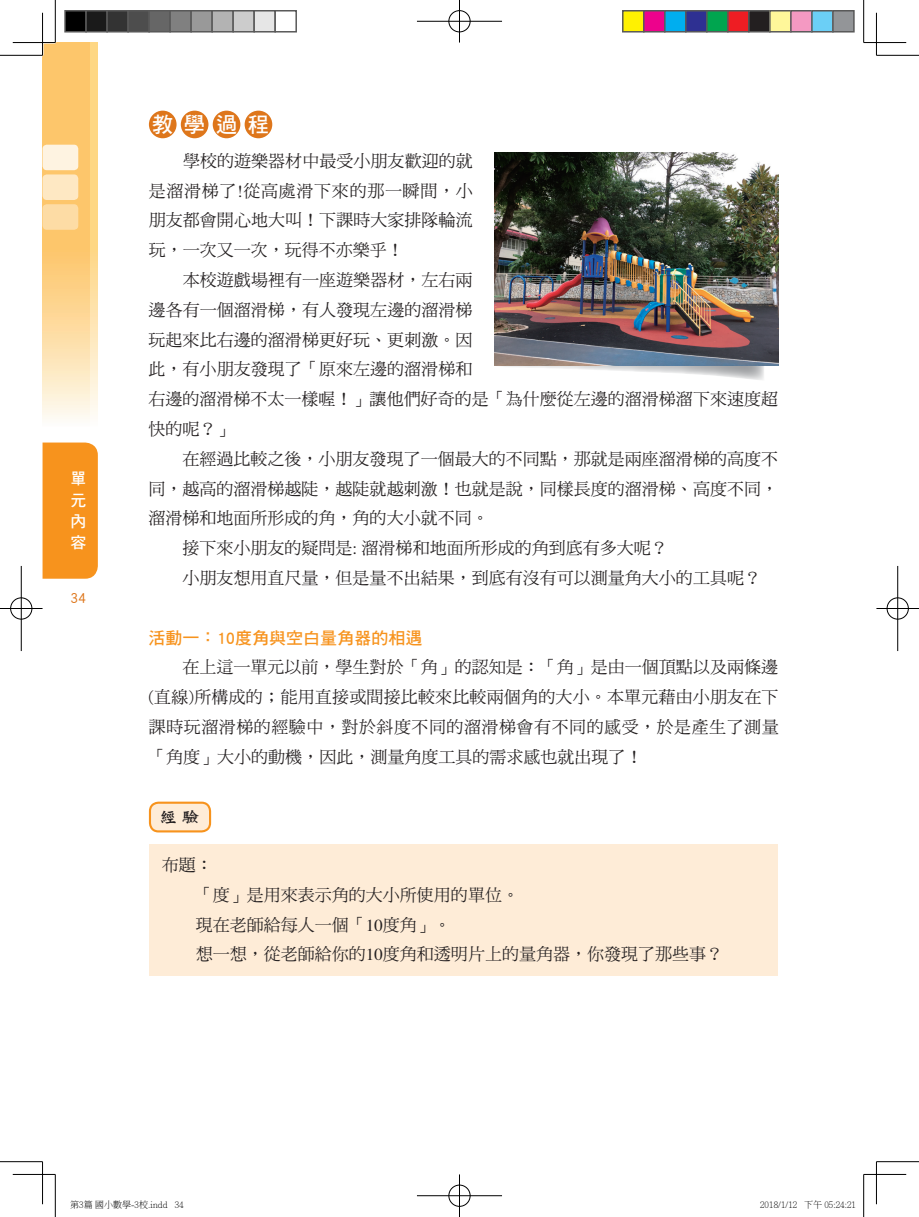
<style>
.page{position:relative;width:919px;height:1217px;background:#fff}
.page>*{position:absolute;margin:0;border:0;box-sizing:border-box;transform-origin:0 0}
.t1{font:21.3px "DF Hei Std W7";color:#fff}
.t2{font:16.95px/29.7px "DF Ming Std W5";color:#231f20}
.t3{font:16.95px "DF Ming Std W5";letter-spacing:.03em;color:#231f20}
.t4{font:16.95px "DF Ming Std W5";letter-spacing:.04em;color:#231f20}
.t5{font:16.95px "DF Hei Std W7";color:#f7931d}
.t6{font:16.95px "DF Kai Shu Std W9";color:#231f20}
.t7{font:15.9px/21.3px "DF Hei Std W7";color:#fff;text-align:justify}
.t8{font:14.85px "DF Hei Std W5";color:#de761b}
.t9{font:300 9px "Adobe Ming Std";color:#000}
.s1{font-family:"Times"}
.s2{font-family:"DF Biao Kai Shu Std W5"}
</style>
<div class="page">
<svg style="left:89px;top:43px;width:9px;height:376px;background:#fddd9a"></svg>
<svg style="left:43px;top:43px;width:46px;height:376px;background:#fdd38c"></svg>
<div style="left:43px;top:442px;width:55px;height:136px;background:#f7931d"></div>
<div style="left:43px;top:145px;width:35px;height:25px;background:#fef3e1;border-radius:4px"></div>
<div style="left:43px;top:174px;width:35px;height:26px;background:#fee8c3;border-radius:4px"></div>
<div style="left:43px;top:204px;width:35px;height:26px;background:#fddca5;border-radius:4px"></div>
<div style="left:149px;top:111px;width:27px;height:27px;background:#de761b;border-radius:50%"></div>
<div style="left:181px;top:111px;width:27px;height:27px;background:#de761b;border-radius:50%"></div>
<div style="left:213px;top:111px;width:27px;height:27px;background:#de761b;border-radius:50%"></div>
<div style="left:244px;top:111px;width:28px;height:27px;background:#de761b;border-radius:50%"></div>
<div style="left:150px;top:802px;width:60px;height:29px;background:#feecd7;border-radius:9px"></div>
<div style="left:149px;top:801px;width:62px;height:31px;border:2px solid #f7931d;border-radius:9px"></div>
<div style="left:149px;top:843px;width:628px;height:132px;background:#feecd7"></div>
<svg style="left:503px;top:366px;width:261px;height:14px"></svg>
<img style="left:494px;top:153px;width:284px;height:213px">
<hr style="left:13px;top:41px;width:42px;height:3px;background:#fff">
<hr style="left:41px;top:13px;width:3px;height:42px;background:#fff">
<hr style="left:0;top:55px;width:43px;height:1px;background:#000">
<hr style="left:876px;top:55px;width:42px;height:1px;background:#000">
<hr style="left:0;top:1161px;width:43px;height:1px;background:#000">
<hr style="left:876px;top:1161px;width:42px;height:1px;background:#000">
<hr style="left:55px;top:0;width:1px;height:43px;background:#000">
<hr style="left:55px;top:1174px;width:1px;height:42px;background:#000">
<hr style="left:863px;top:0;width:1px;height:43px;background:#000">
<hr style="left:863px;top:1174px;width:1px;height:42px;background:#000">
<hr style="left:13px;top:42px;width:42px;height:1px;background:#000">
<hr style="left:863px;top:42px;width:43px;height:1px;background:#000">
<hr style="left:13px;top:1173px;width:42px;height:1px;background:#000">
<hr style="left:863px;top:1173px;width:43px;height:1px;background:#000">
<hr style="left:42px;top:13px;width:1px;height:42px;background:#000">
<hr style="left:42px;top:1161px;width:1px;height:42px;background:#000">
<hr style="left:876px;top:13px;width:1px;height:42px;background:#000">
<hr style="left:876px;top:1161px;width:1px;height:42px;background:#000">
<div style="left:448px;top:10px;width:23px;height:23px;border:2px solid #fff;border-radius:50%"></div>
<hr style="left:417px;top:20px;width:85px;height:2px;background:#fff">
<hr style="left:458px;top:0;width:2px;height:43px;background:#fff">
<div style="left:448px;top:10px;width:22px;height:22px;border:1px solid #000;border-radius:50%"></div>
<hr style="left:417px;top:21px;width:85px;height:1px;background:#000">
<hr style="left:459px;top:0;width:1px;height:43px;background:#000">
<div style="left:448px;top:1183px;width:23px;height:23px;border:2px solid #fff;border-radius:50%"></div>
<hr style="left:417px;top:1194px;width:85px;height:2px;background:#fff">
<hr style="left:458px;top:1174px;width:2px;height:42px;background:#fff">
<div style="left:448px;top:1184px;width:22px;height:22px;border:1px solid #000;border-radius:50%"></div>
<hr style="left:417px;top:1195px;width:85px;height:1px;background:#000">
<hr style="left:459px;top:1174px;width:1px;height:42px;background:#000">
<div style="left:10px;top:596px;width:23px;height:24px;border:2px solid #fff;border-radius:50%"></div>
<hr style="left:0;top:607px;width:43px;height:2px;background:#fff">
<hr style="left:20px;top:566px;width:2px;height:85px;background:#fff">
<div style="left:10px;top:597px;width:22px;height:22px;border:1px solid #000;border-radius:50%"></div>
<hr style="left:0;top:608px;width:43px;height:1px;background:#000">
<hr style="left:21px;top:566px;width:1px;height:85px;background:#000">
<div style="left:885px;top:596px;width:24px;height:24px;border:2px solid #fff;border-radius:50%"></div>
<hr style="left:876px;top:607px;width:42px;height:2px;background:#fff">
<hr style="left:896px;top:566px;width:2px;height:85px;background:#fff">
<div style="left:886px;top:597px;width:22px;height:22px;border:1px solid #000;border-radius:50%"></div>
<hr style="left:876px;top:608px;width:42px;height:1px;background:#000">
<hr style="left:897px;top:566px;width:1px;height:85px;background:#000">
<div style="left:65px;top:11px;width:21px;height:21px;background:#000"></div>
<div style="left:64px;top:10px;width:23px;height:23px;border:2px solid #595959"></div>
<div style="left:86px;top:11px;width:21px;height:21px;background:#1a1a1a"></div>
<div style="left:85px;top:10px;width:23px;height:23px;border:2px solid #595959"></div>
<div style="left:107px;top:11px;width:21px;height:21px;background:#333"></div>
<div style="left:106px;top:10px;width:23px;height:23px;border:2px solid #595959"></div>
<div style="left:128px;top:11px;width:21px;height:21px;background:#4d4d4d"></div>
<div style="left:127px;top:10px;width:23px;height:23px;border:2px solid #595959"></div>
<div style="left:149px;top:11px;width:21px;height:21px;background:#666"></div>
<div style="left:148px;top:10px;width:23px;height:23px;border:2px solid #595959"></div>
<div style="left:170px;top:11px;width:21px;height:21px;background:#808080"></div>
<div style="left:169px;top:10px;width:23px;height:23px;border:2px solid #595959"></div>
<div style="left:191px;top:11px;width:21px;height:21px;background:#999"></div>
<div style="left:190px;top:10px;width:23px;height:23px;border:2px solid #595959"></div>
<div style="left:212px;top:11px;width:21px;height:21px;background:#b3b3b3"></div>
<div style="left:211px;top:10px;width:23px;height:23px;border:2px solid #595959"></div>
<div style="left:233px;top:11px;width:21px;height:21px;background:#ccc"></div>
<div style="left:232px;top:10px;width:23px;height:23px;border:2px solid #595959"></div>
<div style="left:254px;top:11px;width:21px;height:21px;background:#e6e6e6"></div>
<div style="left:253px;top:10px;width:23px;height:23px;border:2px solid #595959"></div>
<div style="left:274px;top:10px;width:23px;height:23px;border:2px solid #595959"></div>
<div style="left:622px;top:11px;width:21px;height:21px;background:#fff101"></div>
<div style="left:622px;top:10px;width:22px;height:23px;border:2px solid #595959"></div>
<div style="left:643px;top:11px;width:21px;height:21px;background:#ed028c"></div>
<div style="left:643px;top:10px;width:22px;height:23px;border:2px solid #595959"></div>
<div style="left:664px;top:11px;width:21px;height:21px;background:#00aeef"></div>
<div style="left:664px;top:10px;width:22px;height:23px;border:2px solid #595959"></div>
<div style="left:685px;top:11px;width:21px;height:21px;background:#2e3092"></div>
<div style="left:685px;top:10px;width:22px;height:23px;border:2px solid #595959"></div>
<div style="left:706px;top:11px;width:21px;height:21px;background:#00a54f"></div>
<div style="left:706px;top:10px;width:22px;height:23px;border:2px solid #595959"></div>
<div style="left:727px;top:11px;width:21px;height:21px;background:#ee1d23"></div>
<div style="left:727px;top:10px;width:22px;height:23px;border:2px solid #595959"></div>
<div style="left:748px;top:11px;width:21px;height:21px;background:#231f20"></div>
<div style="left:748px;top:10px;width:22px;height:23px;border:2px solid #595959"></div>
<div style="left:769px;top:11px;width:21px;height:21px;background:#fff79a"></div>
<div style="left:769px;top:10px;width:22px;height:23px;border:2px solid #595959"></div>
<div style="left:790px;top:11px;width:21px;height:21px;background:#f499c2"></div>
<div style="left:790px;top:10px;width:22px;height:23px;border:2px solid #595959"></div>
<div style="left:811px;top:11px;width:21px;height:21px;background:#6bcff6"></div>
<div style="left:811px;top:10px;width:22px;height:23px;border:2px solid #595959"></div>
<div style="left:832px;top:11px;width:21px;height:21px;background:#939598"></div>
<div style="left:832px;top:10px;width:22px;height:23px;border:2px solid #595959"></div>
<p class="t7" style="left:71px;top:467px;width:17px">單元內容</p>
<p class="t8" style="left:70px;top:589px;width:18px">34</p>
<p class="t1" style="left:152px;top:113px;width:118px">教學過程</p>
<p class="t2" style="left:183px;top:146px;width:291px">學校的遊樂器材中最受小朋友歡迎的就</p>
<p class="t4" style="left:149px;top:181px;width:325px">是溜滑梯了<span class="s1">!</span>從高處滑下來的那一瞬間，小</p>
<p class="t2" style="left:149px;top:205px;width:325px">朋友都會開心地大叫！下課時大家排隊輪流</p>
<p class="t2" style="left:149px;top:235px;width:257px">玩，一次又一次，玩得不亦樂乎！</p>
<p class="t2" style="left:183px;top:265px;width:291px">本校遊戲場裡有一座遊樂器材，左右兩</p>
<p class="t2" style="left:149px;top:294px;width:325px">邊各有一個溜滑梯，有人發現左邊的溜滑梯</p>
<p class="t2" style="left:148px;top:324px;width:325px">玩起來比右邊的溜滑梯更好玩、更刺激。因</p>
<p class="t2" style="left:148px;top:354px;width:325px">此，有小朋友發現了「原來左邊的溜滑梯和</p>
<p class="t2" style="left:148px;top:384px;width:631px">右邊的溜滑梯不太一樣喔！」讓他們好奇的是「為什麼從左邊的溜滑梯溜下來速度超</p>
<p class="t2" style="left:148px;top:413px;width:87px">快的呢？」</p>
<p class="t2" style="left:182px;top:443px;width:597px">在經過比較之後，小朋友發現了一個最大的不同點，那就是兩座溜滑梯的高度不</p>
<p class="t2" style="left:148px;top:473px;width:631px">同，越高的溜滑梯越陡，越陡就越刺激！也就是說，同樣長度的溜滑梯、高度不同，</p>
<p class="t2" style="left:148px;top:503px;width:342px">溜滑梯和地面所形成的角，角的大小就不同。</p>
<p class="t2" style="left:182px;top:533px;width:487px">接下來小朋友的疑問是<span class="s1">:</span> 溜滑梯和地面所形成的角到底有多大呢？</p>
<p class="t2" style="left:182px;top:562px;width:580px">小朋友想用直尺量，但是量不出結果，到底有沒有可以測量角大小的工具呢？</p>
<p class="t5" style="left:148px;top:628px;width:275px">活動一：10度角與空白量角器的相遇</p>
<p class="t2" style="left:182px;top:652px;width:597px">在上這一單元以前，學生對於「角」的認知是：「角」是由一個頂點以及兩條邊</p>
<p class="t2" style="left:148px;top:681px;width:631px"><span class="s2">(</span>直線<span class="s2">)</span>所構成的；能用直接或間接比較來比較兩個角的大小。本單元藉由小朋友在下</p>
<p class="t3" style="left:149px;top:717px;width:631px">課時玩溜滑梯的經驗中，對於斜度不同的溜滑梯會有不同的感受，於是產生了測量</p>
<p class="t2" style="left:149px;top:741px;width:495px">「角度」大小的動機，因此，測量角度工具的需求感也就出現了！</p>
<p class="t6" style="left:160px;top:807px;width:41px">經 驗</p>
<p class="t2" style="left:196px;top:849px;width:529px;text-indent:-34px">布題：<br>「度」是用來表示角的大小所使用的單位。<br>現在老師給每人一個「<span class="s1">10</span>度角」。<br>想一想，從老師給你的<span class="s1">10</span>度角和透明片上的量角器，你發現了那些事？</p>
<p class="t9" style="left:70px;top:1199px;width:115px">第3篇 國小數學-3校.indd 34</p>
<p class="t9" style="left:760px;top:1199px;width:97px">2018/1/12 下午 05:24:21</p>
</div>
